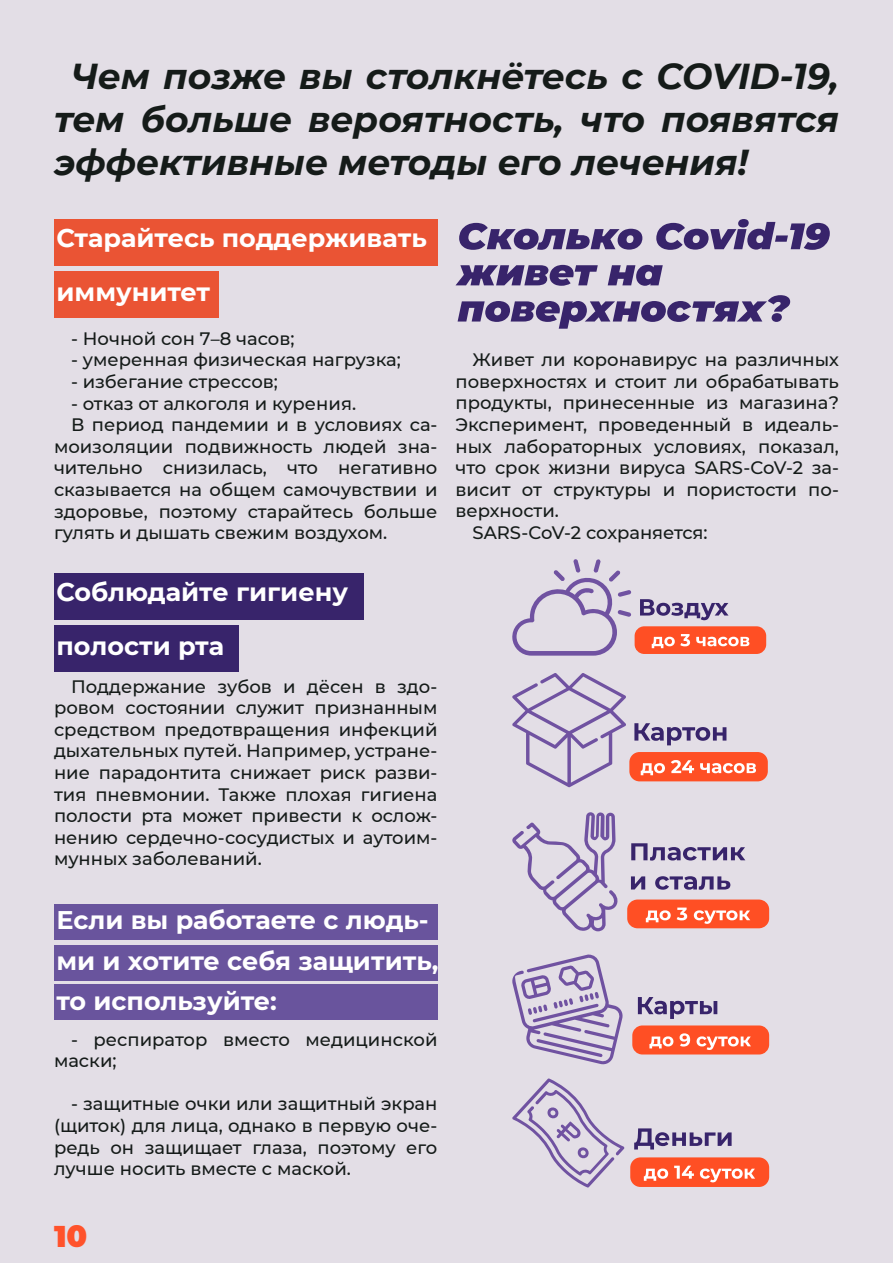
<style>
.page{position:relative;width:893px;height:1263px;background:#e3dee6}
.page>*{position:absolute;margin:0;border:0;box-sizing:border-box;transform-origin:0 0}
.t1{font:italic 700 36px/43.2px "Montserrat";color:#151b19;text-align:justify}
.t2{font:900 30px "Montserrat";color:#ff522b}
.t3{font:700 25.5px/54px "Montserrat";color:#fff}
.t4{font:500 18px/21.6px "Montserrat";color:#151b19;text-align:justify}
</style>
<div class="page">
<div style="left:54px;top:271px;width:164px;height:46px;background:#ea5434"></div>
<div style="left:54px;top:219px;width:383px;height:47px;background:#ea5434"></div>
<div style="left:54px;top:625px;width:184px;height:46px;background:#38246b"></div>
<div style="left:54px;top:573px;width:310px;height:47px;background:#38246b"></div>
<div style="left:54px;top:945px;width:383px;height:35px;background:#69549d"></div>
<div style="left:54px;top:984px;width:383px;height:35px;background:#69549d"></div>
<div style="left:54px;top:905px;width:383px;height:35px;background:#69549d"></div>
<svg style="left:459px;top:223px;width:183px;height:27px"></svg>
<svg style="left:656px;top:219px;width:174px;height:31px"></svg>
<svg style="left:455px;top:265px;width:143px;height:21px"></svg>
<svg style="left:608px;top:265px;width:55px;height:21px"></svg>
<svg style="left:458px;top:295px;width:332px;height:34px"></svg>
<svg style="left:512px;top:559px;width:119px;height:97px"></svg>
<div style="left:635px;top:626px;width:131px;height:28px;background:#ff4f24;border-radius:10px"></div>
<svg style="left:640px;top:599px;width:88px;height:21px"></svg>
<svg style="left:652px;top:634px;width:38px;height:14px"></svg>
<svg style="left:696px;top:637px;width:53px;height:9px"></svg>
<svg style="left:512px;top:673px;width:114px;height:114px"></svg>
<div style="left:629px;top:752px;width:139px;height:29px;background:#ff4f24;border-radius:10px"></div>
<svg style="left:634px;top:723px;width:92px;height:22px"></svg>
<svg style="left:641px;top:763px;width:24px;height:12px"></svg>
<svg style="left:671px;top:760px;width:23px;height:13px"></svg>
<svg style="left:700px;top:763px;width:56px;height:10px"></svg>
<svg style="left:512px;top:954px;width:111px;height:111px"></svg>
<div style="left:632px;top:1025px;width:137px;height:29px;background:#ff4f24;border-radius:10px"></div>
<svg style="left:638px;top:997px;width:79px;height:22px"></svg>
<svg style="left:649px;top:1036px;width:24px;height:12px"></svg>
<svg style="left:680px;top:1033px;width:10px;height:13px"></svg>
<svg style="left:697px;top:1036px;width:54px;height:14px"></svg>
<div style="left:627px;top:899px;width:142px;height:29px;background:#ff4f24;border-radius:10px"></div>
<svg style="left:631px;top:843px;width:114px;height:17px"></svg>
<svg style="left:631px;top:876px;width:14px;height:13px"></svg>
<svg style="left:655px;top:876px;width:75px;height:14px"></svg>
<svg style="left:646px;top:910px;width:25px;height:12px"></svg>
<svg style="left:677px;top:907px;width:10px;height:13px"></svg>
<svg style="left:694px;top:910px;width:56px;height:14px"></svg>
<svg style="left:512px;top:812px;width:106px;height:120px"></svg>
<svg style="left:512px;top:1078px;width:112px;height:110px"></svg>
<div style="left:630px;top:1157px;width:139px;height:30px;background:#ff4f24;border-radius:10px"></div>
<svg style="left:634px;top:1128px;width:98px;height:21px"></svg>
<svg style="left:644px;top:1168px;width:24px;height:13px"></svg>
<svg style="left:674px;top:1166px;width:20px;height:12px"></svg>
<svg style="left:700px;top:1168px;width:55px;height:14px"></svg>
<h1 class="t1" style="left:54px;top:53px;width:786px;text-indent:17px">Чем позже вы столкнётесь с COVID-19, тем больше вероятность, что появятся эффективные методы его лечения!</h1>
<h3 class="t3" style="left:56px;top:210px;width:372px">Старайтесь поддерживать иммунитет</h3>
<p class="t4" style="left:71px;top:327px;width:225px">- Ночной сон 7–8 часов;</p>
<p class="t4" style="left:71px;top:349px;width:331px">- умеренная физическая нагрузка;</p>
<p class="t4" style="left:71px;top:370px;width:209px">- избегание стрессов;</p>
<p class="t4" style="left:71px;top:392px;width:287px">- отказ от алкоголя и курения.</p>
<p class="t4" style="left:71px;top:413px;width:368px">В период пандемии и в условиях са-</p>
<p class="t4" style="left:54px;top:435px;width:385px">моизоляции подвижность людей зна-</p>
<p class="t4" style="left:54px;top:457px;width:385px">чительно снизилась, что негативно</p>
<p class="t4" style="left:54px;top:478px;width:385px">сказывается на общем самочувствии и</p>
<p class="t4" style="left:54px;top:500px;width:385px">здоровье, поэтому старайтесь больше</p>
<p class="t4" style="left:54px;top:521px;width:335px">гулять и дышать свежим воздухом.</p>
<h3 class="t3" style="left:56px;top:563px;width:293px">Соблюдайте гигиену полости рта</h3>
<p class="t4" style="left:54px;top:675px;width:385px;text-indent:17px">Поддержание зубов и дёсен в здо&shy;ровом состоянии служит признанным средством предотвращения инфекций дыхательных путей. Например, устране&shy;ние парадонтита снижает риск разви&shy;тия пневмонии. Также плохая гигиена полости рта может привести к ослож&shy;нению сердечно-сосудистых и аутоим&shy;мунных заболеваний.</p>
<h3 class="t3" style="left:56px;top:899px;width:383px;line-height:40.5px">Если вы работаете с людь&shy;ми и хотите себя защитить, то используйте:</h3>
<p class="t4" style="left:54px;top:1028px;width:385px;text-indent:17px">- респиратор вместо медицинской маски;</p>
<p class="t4" style="left:54px;top:1092px;width:385px;text-indent:17px">- защитные очки или защитный экран (щиток) для лица, однако в первую оче&shy;редь он защищает глаза, поэтому его лучше носить вместе с маской.</p>
<p class="t4" style="left:472px;top:348px;width:368px">Живет ли коронавирус на различных</p>
<p class="t4" style="left:455px;top:370px;width:385px">поверхностях и стоит ли обрабатывать</p>
<p class="t4" style="left:455px;top:391px;width:385px">продукты, принесенные из магазина?</p>
<p class="t4" style="left:455px;top:413px;width:385px">Эксперимент, проведенный в идеаль-</p>
<p class="t4" style="left:455px;top:435px;width:385px">ных лабораторных условиях, показал,</p>
<p class="t4" style="left:455px;top:456px;width:385px">что срок жизни вируса SARS-CoV-2 за-</p>
<p class="t4" style="left:455px;top:478px;width:385px">висит от структуры и пористости по-</p>
<p class="t4" style="left:455px;top:499px;width:105px">верхности.</p>
<p class="t4" style="left:472px;top:521px;width:237px">SARS-CoV-2 сохраняется:</p>
<h2 class="t2" style="left:54px;top:1213px;width:35px">10</h2>
</div>
